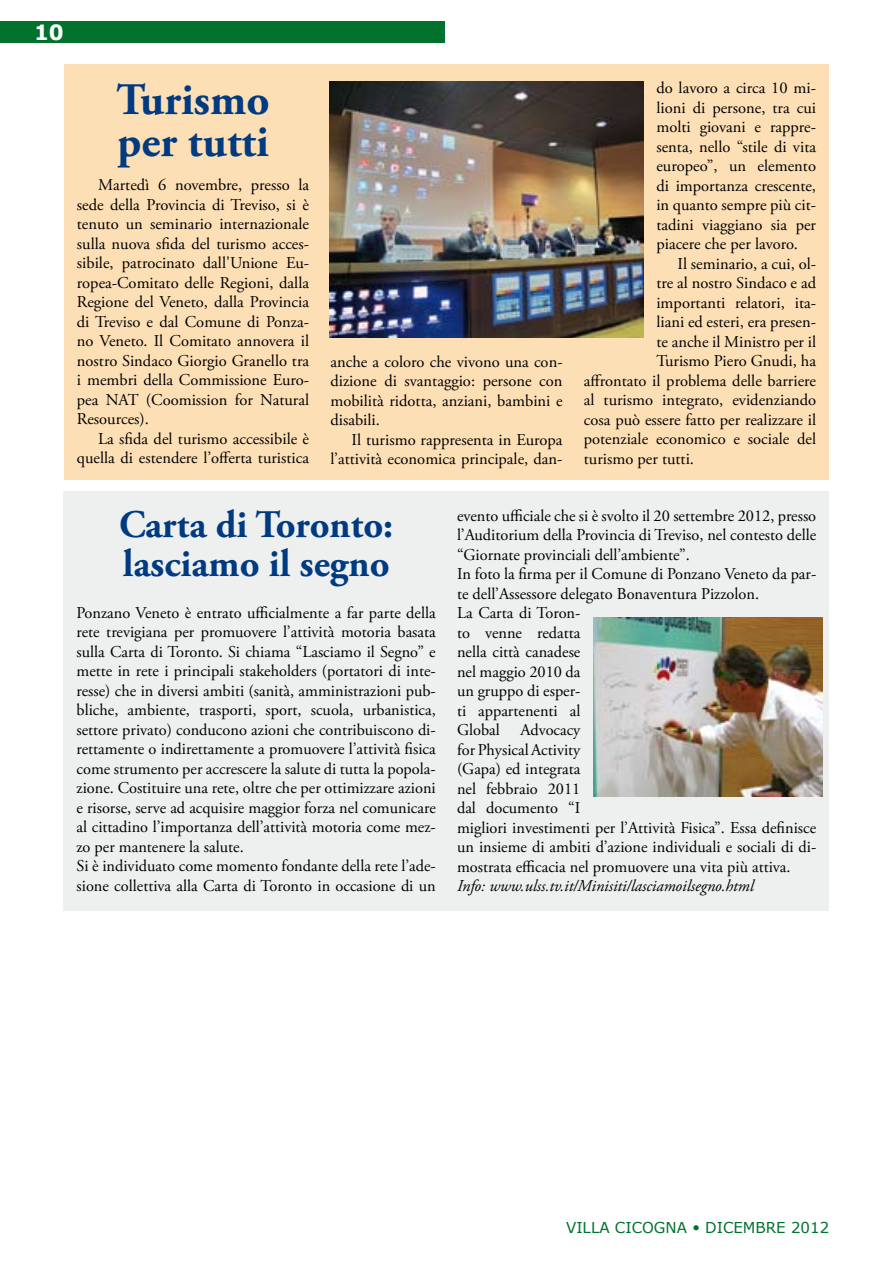
<style>
.page{position:relative;width:893px;height:1263px;background:#fff}
.page>*{position:absolute;margin:0;border:0;box-sizing:border-box;transform-origin:0 0}
.t1{font:700 45px/42px "Adobe Garamond Pro";color:#003a80}
.t2{font:700 39px/39px "Adobe Garamond Pro";color:#003a80}
.t3{font:700 21px "Verdana";color:#fff}
.t4{font:16.5px/19.5px "Adobe Garamond Pro";color:#000;text-align:justify}
.t5{font:italic 16.5px "Adobe Garamond Pro";color:#000}
.t6{font:15px "Verdana";color:#00722d}
.s1{font-family:"Frutiger LT Std";font-weight:300}
</style>
<div class="page">
<div style="left:0;top:21px;width:444px;height:22px;background:#00722d"></div>
<div style="left:64px;top:64px;width:765px;height:416px;background:#fddfb6"></div>
<div style="left:64px;top:491px;width:765px;height:420px;background:#eeefef"></div>
<img style="left:593px;top:618px;width:229px;height:178px">
<img style="left:330px;top:82px;width:314px;height:256px">
<p class="t3" style="left:34px;top:17px;width:31px">10</p>
<h1 class="t1" style="left:116px;top:79px;width:155px">Turismo per tutti</h1>
<p class="t4" style="left:77px;top:176px;width:234px;text-indent:21px">Martedì 6 novembre, presso la sede della Provincia di Treviso, si è tenuto un seminario internazionale sulla nuova sfida del turismo acces&shy;sibile, patrocinato dall'Unione Eu&shy;ropea-Comitato delle Regioni, dalla Regione del Veneto, dalla Provincia di Treviso e dal Comune di Ponza&shy;no Veneto. Il Comitato annovera il nostro Sindaco Giorgio Granello tra i membri della Commissione Euro&shy;pea NAT (Coomission for Natural Resources).</p>
<p class="t4" style="left:77px;top:429px;width:234px;text-align:right">La sfida del turismo accessibile è quella di estendere l’offerta turistica</p>
<p class="t4" style="left:330px;top:352px;width:234px">anche a coloro che vivono una con&shy;dizione di svantaggio: persone con mobilità ridotta, anziani, bambini e disabili.</p>
<p class="t4" style="left:330px;top:430px;width:234px;text-align:right">Il turismo rappresenta in Europa l’attività economica principale, dan-</p>
<p class="t4" style="left:656px;top:79px;width:161px">do lavoro a circa 10 mi&shy;lioni di persone, tra cui molti giovani e rappre&shy;senta, nello “stile di vita europeo”, un elemento di importanza crescente, in quanto sempre più cit&shy;tadini viaggiano sia per piacere che per lavoro.</p>
<p class="t4" style="left:678px;top:254px;width:140px">Il seminario, a cui, ol-</p>
<p class="t4" style="left:656px;top:274px;width:161px">tre al nostro Sindaco e ad</p>
<p class="t4" style="left:656px;top:293px;width:161px">importanti relatori, ita-</p>
<p class="t4" style="left:656px;top:313px;width:161px">liani ed esteri, era presen-</p>
<p class="t4" style="left:656px;top:332px;width:161px">te anche il Ministro per il</p>
<p class="t4" style="left:656px;top:352px;width:161px">Turismo Piero Gnudi, ha</p>
<p class="t4" style="left:584px;top:371px;width:234px">affrontato il problema delle barriere</p>
<p class="t4" style="left:584px;top:391px;width:234px">al turismo integrato, evidenziando</p>
<p class="t4" style="left:584px;top:410px;width:234px">cosa può essere fatto per realizzare il</p>
<p class="t4" style="left:584px;top:430px;width:234px">potenziale economico e sociale del</p>
<p class="t4" style="left:584px;top:449px;width:112px">turismo per tutti.</p>
<h2 class="t2" style="left:119px;top:506px;width:276px">Carta di Toronto: lasciamo il segno</h2>
<p class="t4" style="left:77px;top:603px;width:361px;text-align:left">Ponzano Veneto è entrato ufficialmente a far parte della rete trevigiana per promuovere l’attività motoria basata sulla Carta di Toronto. Si chiama “Lasciamo il Segno” e mette in rete i principali stakeholders (portatori di inte&shy;resse) che in diversi ambiti (sanità, amministrazioni pub&shy;bliche, ambiente, trasporti, sport, scuola, urbanistica, settore privato) conducono azioni che contribuiscono di&shy;rettamente o indirettamente a promuovere l’attività fisica come strumento per accrescere la salute di tutta la popola&shy;zione. Costituire una rete, oltre che per ottimizzare azioni e risorse, serve ad acquisire maggior forza nel comunicare al cittadino l’importanza dell’attività motoria come mez&shy;zo per mantenere la salute.<br>Si è individuato come momento fondante della rete l’ade&shy;sione collettiva alla Carta di Toronto in occasione di un</p>
<p class="t4" style="left:457px;top:506px;width:361px;text-align:left">evento ufficiale che si è svolto il 20 settembre 2012, presso l’Auditorium della Provincia di Treviso, nel contesto delle “Giornate provinciali dell’ambiente”.<br>In foto la firma per il Comune di Ponzano Veneto da par&shy;te dell’Assessore delegato Bonaventura Pizzolon.<br>La Carta di Toron-<br>to venne redatta<br>nella città canadese<br>nel maggio 2010 da<br>un gruppo di esper-<br>ti appartenenti al<br>Global Advocacy<br>for Physical Activity<br>(Gapa) ed integrata<br>nel febbraio 2011<br>dal documento “I<br>migliori investimenti per l’Attività Fisica”. Essa definisce un insieme di ambiti d’azione individuali e sociali di di&shy;mostrata efficacia nel promuovere una vita più attiva.</p>
<p class="t5" style="left:457px;top:876px;width:298px">Info: www.ulss.tv.it/Minisiti/lasciamoilsegno.html</p>
<p class="t6" style="left:566px;top:1217px;width:265px">VILLA CICOGNA <span class="s1">•</span> DICEMBRE 2012</p>
</div>
